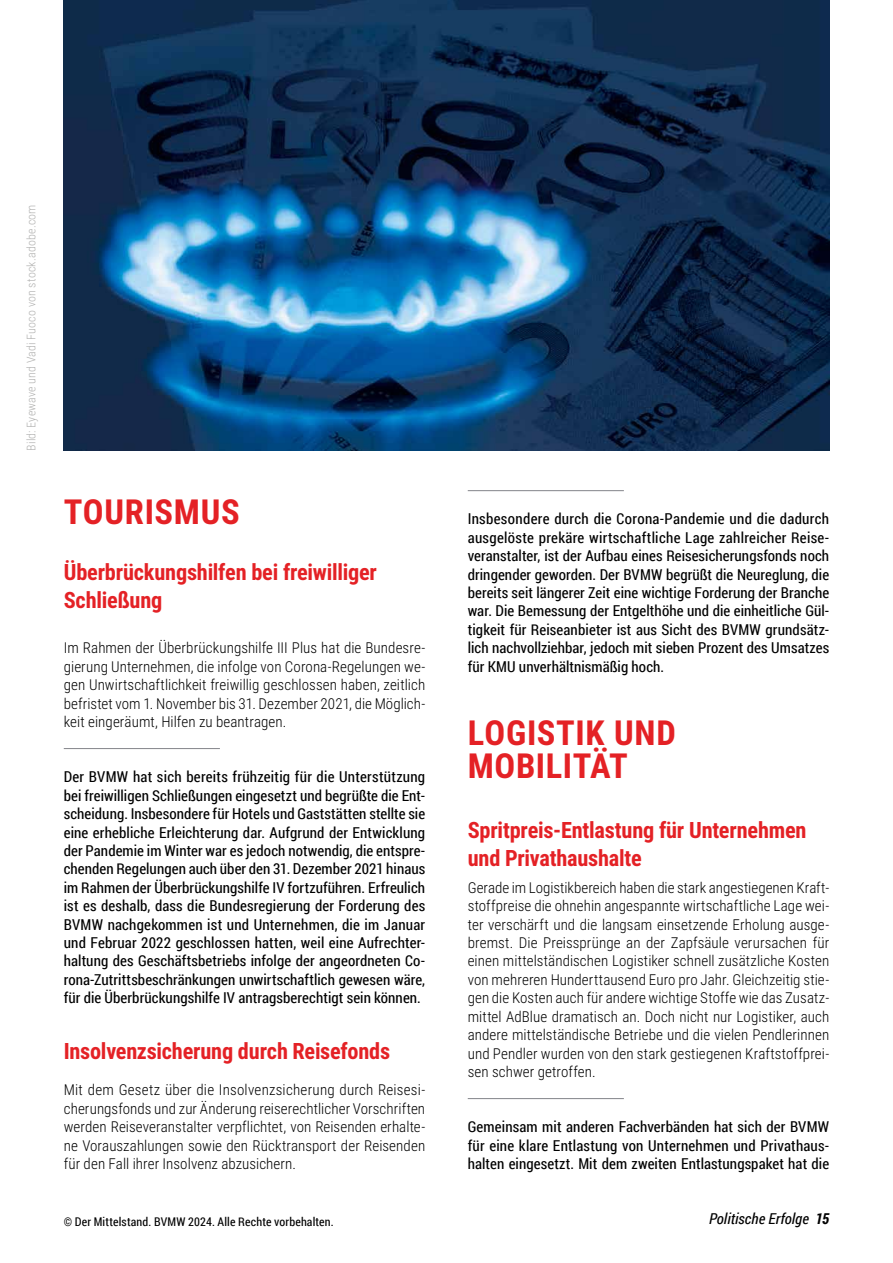
<style>
.page{position:relative;width:893px;height:1263px;background:#fff}
.page>*{position:absolute;margin:0;border:0;box-sizing:border-box;transform-origin:0 0}
.t1{font:700 34.5px/33px "Roboto Condensed";letter-spacing:.02em;color:#e42125}
.t2{font:700 22.5px/28.8px "Roboto Condensed";letter-spacing:-.01em;color:#e42125}
.t3{font:15px/18.5px "Roboto Condensed";letter-spacing:.005em;color:#000;text-align:justify}
.t4{font:300 15px/18.5px "Roboto Condensed";letter-spacing:.005em;color:#000;text-align:justify}
.t5{font:italic 15px "Roboto Condensed";letter-spacing:.005em;color:#000}
.t6{font:12px "Roboto Condensed";letter-spacing:.015em;color:#000}
.t7{font:300 12px "Roboto Condensed";letter-spacing:.015em;color:#b2b2b1}
.s1{font-weight:700}
</style>
<div class="page">
<hr style="left:64px;top:748px;width:156px;height:1px;background:#83848a">
<hr style="left:468px;top:490px;width:156px;height:1px;background:#83848a">
<hr style="left:468px;top:1098px;width:156px;height:1px;background:#83848a">
<img style="left:64px;top:0;width:765px;height:451px">
<p class="t7" style="left:23px;top:451px;width:248px;rotate:-90deg">Bild: Eyewave und Vadi Fuoco von stock.adobe.com</p>
<h1 class="t1" style="left:64px;top:494px;width:177px">TOURISMUS</h1>
<h2 class="t2" style="left:64px;top:556px;width:315px">Überbrückungshilfen bei freiwilliger<br>Schließung</h2>
<p class="t4" style="left:64px;top:638px;width:363px">Im Rahmen der Überbrückungshilfe III Plus hat die Bundesre&shy;gierung Unternehmen, die infolge von Corona-Regelungen we&shy;gen Unwirtschaftlichkeit freiwillig geschlossen haben, zeitlich befristet vom 1. November bis 31. Dezember 2021, die Möglich&shy;keit eingeräumt, Hilfen zu beantragen.</p>
<p class="t3" style="left:64px;top:767px;width:363px">Der BVMW hat sich bereits frühzeitig für die Unterstützung bei freiwilligen Schließungen eingesetzt und begrüßte die Ent&shy;scheidung. Insbesondere für Hotels und Gaststätten stellte sie eine erhebliche Erleichterung dar. Aufgrund der Entwicklung der Pandemie im Winter war es jedoch notwendig, die entspre&shy;chenden Regelungen auch über den 31. Dezember 2021 hinaus im Rahmen der Überbrückungshilfe IV fortzuführen. Erfreulich ist es deshalb, dass die Bundesregierung der Forderung des BVMW nachgekommen ist und Unternehmen, die im Januar und Februar 2022 geschlossen hatten, weil eine Aufrechter&shy;haltung des Geschäftsbetriebs infolge der angeordneten Co&shy;rona-Zutrittsbeschränkungen unwirtschaftlich gewesen wäre, für die Überbrückungshilfe IV antragsberechtigt sein können.</p>
<h2 class="t2" style="left:64px;top:1035px;width:328px">Insolvenzsicherung durch Reisefonds</h2>
<p class="t4" style="left:64px;top:1080px;width:363px">Mit dem Gesetz über die Insolvenzsicherung durch Reisesi&shy;cherungsfonds und zur Änderung reiserechtlicher Vorschriften werden Reiseveranstalter verpflichtet, von Reisenden erhalte&shy;ne Vorauszahlungen sowie den Rücktransport der Reisenden für den Fall ihrer Insolvenz abzusichern.</p>
<p class="t3" style="left:468px;top:509px;width:363px">Insbesondere durch die Corona-Pandemie und die dadurch ausgelöste prekäre wirtschaftliche Lage zahlreicher Reise&shy;veranstalter, ist der Aufbau eines Reisesicherungsfonds noch dringender geworden. Der BVMW begrüßt die Neureglung, die bereits seit längerer Zeit eine wichtige Forderung der Branche war. Die Bemessung der Entgelthöhe und die einheitliche Gül&shy;tigkeit für Reiseanbieter ist aus Sicht des BVMW grundsätz&shy;lich nachvollziehbar, jedoch mit sieben Prozent des Umsatzes für KMU unverhältnismäßig hoch.</p>
<h1 class="t1" style="left:468px;top:715px;width:210px">LOGISTIK UND<br>MOBILITÄT</h1>
<h2 class="t2" style="left:468px;top:814px;width:340px">Spritpreis-Entlastung für Unternehmen und Privathaushalte</h2>
<p class="t4" style="left:468px;top:878px;width:363px">Gerade im Logistikbereich haben die stark angestiegenen Kraft&shy;stoffpreise die ohnehin angespannte wirtschaftliche Lage wei&shy;ter verschärft und die langsam einsetzende Erholung ausge&shy;bremst. Die Preissprünge an der Zapfsäule verursachen für einen mittelständischen Logistiker schnell zusätzliche Kosten von mehreren Hunderttausend Euro pro Jahr. Gleichzeitig stie&shy;gen die Kosten auch für andere wichtige Stoffe wie das Zusatz&shy;mittel AdBlue dramatisch an. Doch nicht nur Logistiker, auch andere mittelständische Betriebe und die vielen Pendlerinnen und Pendler wurden von den stark gestiegenen Kraftstoffprei&shy;sen schwer getroffen.</p>
<p class="t3" style="left:468px;top:1117px;width:363px">Gemeinsam mit anderen Fachverbänden hat sich der BVMW für eine klare Entlastung von Unternehmen und Privathaus&shy;halten eingesetzt. Mit dem zweiten Entlastungspaket hat die</p>
<p class="t6" style="left:64px;top:1213px;width:272px">© Der Mittelstand. BVMW 2024. Alle Rechte vorbehalten.</p>
<p class="t5" style="left:709px;top:1208px;width:122px">Politische Erfolge <span class="s1">15</span></p>
</div>
